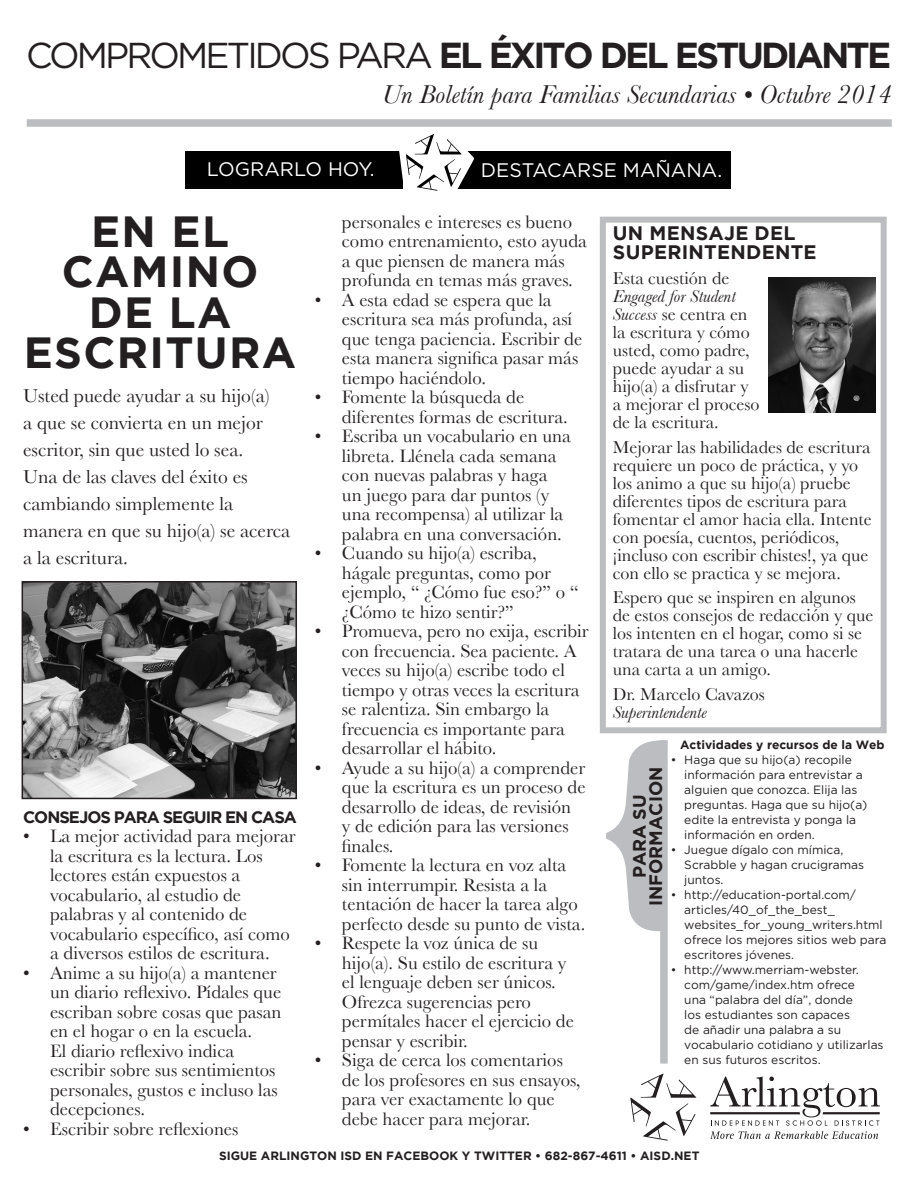
<style>
.page{position:relative;width:918px;height:1188px;background:#fff}
.page>*{position:absolute;margin:0;border:0;box-sizing:border-box;transform-origin:0 0}
.t1{font:700 43.5px/40.5px "Gotham";letter-spacing:.03em;color:#231f20;text-align:center}
.t2{font:700 36px "Gotham";letter-spacing:-.08em;color:#231f20}
.t3{font:italic 27px "Baskerville";color:#231f20}
.t4{font:19.65px "Gotham";color:#fff}
.t5{font:19.5px/27px "Baskerville";color:#231f20}
.t6{font:700 19.5px/19.5px "Gotham";letter-spacing:.015em;color:#231f20}
.t7{font:18.75px/19.5px "Baskerville";color:#231f20}
.t8{font:18px/18px "Baskerville";color:#231f20}
.t9{font:700 18px "Gotham";color:#231f20}
.t10{font:italic 18px "Baskerville";color:#231f20}
.t11{font:700 16.5px "Gotham";letter-spacing:-.06em;color:#231f20}
.t12{font:12px/15px "Gotham";color:#231f20}
.t13{font:700 12px "Gotham";color:#231f20}
.s1{font-weight:400}
.s2{font-style:italic}
</style>
<div class="page">
<div style="left:458px;top:151px;width:273px;height:38px;background:#000"></div>
<div style="left:185px;top:151px;width:218px;height:38px;background:#000"></div>
<svg style="left:399px;top:134px;width:75px;height:57px"></svg>
<svg style="left:630px;top:1073px;width:66px;height:68px"></svg>
<svg style="left:710px;top:1077px;width:170px;height:62px"></svg>
<div style="left:27px;top:119px;width:865px;height:8px;background:#bcbdc0"></div>
<div style="left:600px;top:217px;width:287px;height:516px;border:6px solid #bcbdc0"></div>
<img style="left:768px;top:277px;width:108px;height:135px">
<div style="left:660px;top:740px;width:8px;height:324px;background:#bcbdc0"></div>
<svg style="left:607px;top:740px;width:53px;height:191px"></svg>
<img style="left:25px;top:584px;width:269px;height:212px">
<div style="left:22px;top:581px;width:275px;height:218px;border:2px solid #231f20"></div>
<p class="t2" style="left:26px;top:34px;width:867px"><span class="s1">COMPROMETIDOS PARA</span> EL ÉXITO DEL ESTUDIANTE</p>
<p class="t3" style="left:382px;top:79px;width:511px">Un Boletín para Familias Secundarias • Octubre 2014</p>
<p class="t4" style="left:207px;top:159px;width:169px">LOGRARLO HOY.</p>
<p class="t4" style="left:481px;top:159px;width:243px">DESTACARSE MAÑANA.</p>
<p class="t1" style="left:24px;top:210px;width:274px">EN EL<br>CAMINO<br>DE LA<br>ESCRITURA</p>
<p class="t5" style="left:23px;top:382px;width:269px">Usted puede ayudar a su hijo(a)<br>a que se convierta en un mejor escritor, sin que usted lo sea.<br>Una de las claves del éxito es cambiando simplemente la manera en que su hijo(a) se acerca a la escritura.</p>
<p class="t11" style="left:23px;top:808px;width:275px">CONSEJOS PARA SEGUIR EN CASA</p>
<p class="t7" style="left:50px;top:826px;width:247px;text-indent:-27px">• La mejor actividad para mejorar la escritura es la lectura. Los lectores están expuestos a vocabulario, al estudio de palabras y al contenido de vocabulario específico, así como a diversos estilos de escritura.</p>
<p class="t7" style="left:50px;top:963px;width:233px;text-indent:-27px">• Anime a su hijo(a) a mantener un diario reflexivo. Pídales que escriban sobre cosas que pasan en el hogar o en la escuela.<br>El diario reflexivo indica escribir sobre sus sentimientos personales, gustos e incluso las decepciones.</p>
<p class="t7" style="left:23px;top:1119px;width:217px">• Escribir sobre reflexiones</p>
<p class="t7" style="left:342px;top:212px;width:246px">personales e intereses es bueno como entrenamiento, esto ayuda a que piensen de manera más profunda en temas más graves.</p>
<p class="t7" style="left:342px;top:290px;width:242px;text-indent:-27px">• A esta edad se espera que la escritura sea más profunda, así que tenga paciencia. Escribir de esta manera significa pasar más tiempo haciéndolo.</p>
<p class="t7" style="left:342px;top:387px;width:227px;text-indent:-27px">• Fomente la búsqueda de diferentes formas de escritura.</p>
<p class="t7" style="left:342px;top:426px;width:231px;text-indent:-27px">• Escriba un vocabulario en una libreta. Llénela cada semana con nuevas palabras y haga un juego para dar puntos (y una recompensa) al utilizar la palabra en una conversación.</p>
<p class="t7" style="left:342px;top:543px;width:238px;text-indent:-27px">• Cuando su hijo(a) escriba, hágale preguntas, como por ejemplo, “ ¿Cómo fue eso?” o “ ¿Cómo te hizo sentir?”</p>
<p class="t7" style="left:342px;top:621px;width:248px;text-indent:-27px">• Promueva, pero no exija, escribir con frecuencia. Sea paciente. A veces su hijo(a) escribe todo el tiempo y otras veces la escritura se ralentiza. Sin embargo la frecuencia es importante para desarrollar el hábito.</p>
<p class="t7" style="left:342px;top:758px;width:245px;text-indent:-27px">• Ayude a su hijo(a) a comprender que la escritura es un proceso de desarrollo de ideas, de revisión<br>y de edición para las versiones finales.</p>
<p class="t7" style="left:342px;top:855px;width:245px;text-indent:-27px">• Fomente la lectura en voz alta sin interrumpir. Resista a la tentación de hacer la tarea algo perfecto desde su punto de vista.</p>
<p class="t7" style="left:342px;top:933px;width:233px;text-indent:-27px">• Respete la voz única de su hijo(a). Su estilo de escritura y el lenguaje deben ser únicos.<br>Ofrezca sugerencias pero permítales hacer el ejercicio de pensar y escribir.</p>
<p class="t7" style="left:342px;top:1050px;width:240px;text-indent:-27px">• Siga de cerca los comentarios de los profesores en sus ensayos, para ver exactamente lo que debe hacer para mejorar.</p>
<p class="t6" style="left:613px;top:222px;width:205px">UN MENSAJE DEL<br>SUPERINTENDENTE</p>
<p class="t8" style="left:613px;top:269px;width:148px">Esta cuestión de<br><span class="s2">Engaged for Student<br>Success</span> se centra en la escritura y cómo usted, como padre, puede ayudar a su hijo(a) a disfrutar y a mejorar el proceso de la escritura.</p>
<p class="t8" style="left:613px;top:438px;width:260px">Mejorar las habilidades de escritura requiere un poco de práctica, y yo los animo a que su hijo(a) pruebe diferentes tipos de escritura para fomentar el amor hacia ella. Intente con poesía, cuentos, periódicos, ¡incluso con escribir chistes!, ya que con ello se practica y se mejora.</p>
<p class="t8" style="left:613px;top:588px;width:262px">Espero que se inspiren en algunos de estos consejos de redacción y que los intenten en el hogar, como si se tratara de una tarea o una hacerle una carta a un amigo.</p>
<p class="t8" style="left:613px;top:685px;width:154px">Dr. Marcelo Cavazos</p>
<p class="t10" style="left:613px;top:702px;width:96px">Superintendente</p>
<p class="t9" style="left:646px;top:906px;width:141px;rotate:-90deg">INFORMACION</p>
<p class="t9" style="left:629px;top:878px;width:86px;rotate:-90deg">PARA SU</p>
<p class="t13" style="left:680px;top:738px;width:206px">Actividades y recursos de la Web</p>
<p class="t12" style="left:684px;top:752px;width:185px;text-indent:-14px">• Haga que su hijo(a) recopile información para entrevistar a alguien que conozca. Elija las preguntas. Haga que su hijo(a) edite la entrevista y ponga la información en orden.</p>
<p class="t12" style="left:684px;top:842px;width:181px;text-indent:-14px">• Juegue dígalo con mímica,<br>Scrabble y hagan crucigramas juntos.</p>
<p class="t12" style="left:684px;top:887px;width:204px;text-indent:-14px">• http://education-portal.com/ articles/40_of_the_best_ websites_for_young_writers.html ofrece los mejores sitios web para escritores jóvenes.</p>
<p class="t12" style="left:684px;top:962px;width:201px;text-indent:-14px">• http://www.merriam-webster. com/game/index.htm ofrece<br>una “palabra del día”, donde<br>los estudiantes son capaces<br>de añadir una palabra a su vocabulario cotidiano y utilizarlas en sus futuros escritos.</p>
<p class="t13" style="left:219px;top:1149px;width:482px">SIGUE ARLINGTON ISD EN FACEBOOK Y TWITTER • 682-867-4611 • AISD.NET</p>
</div>
